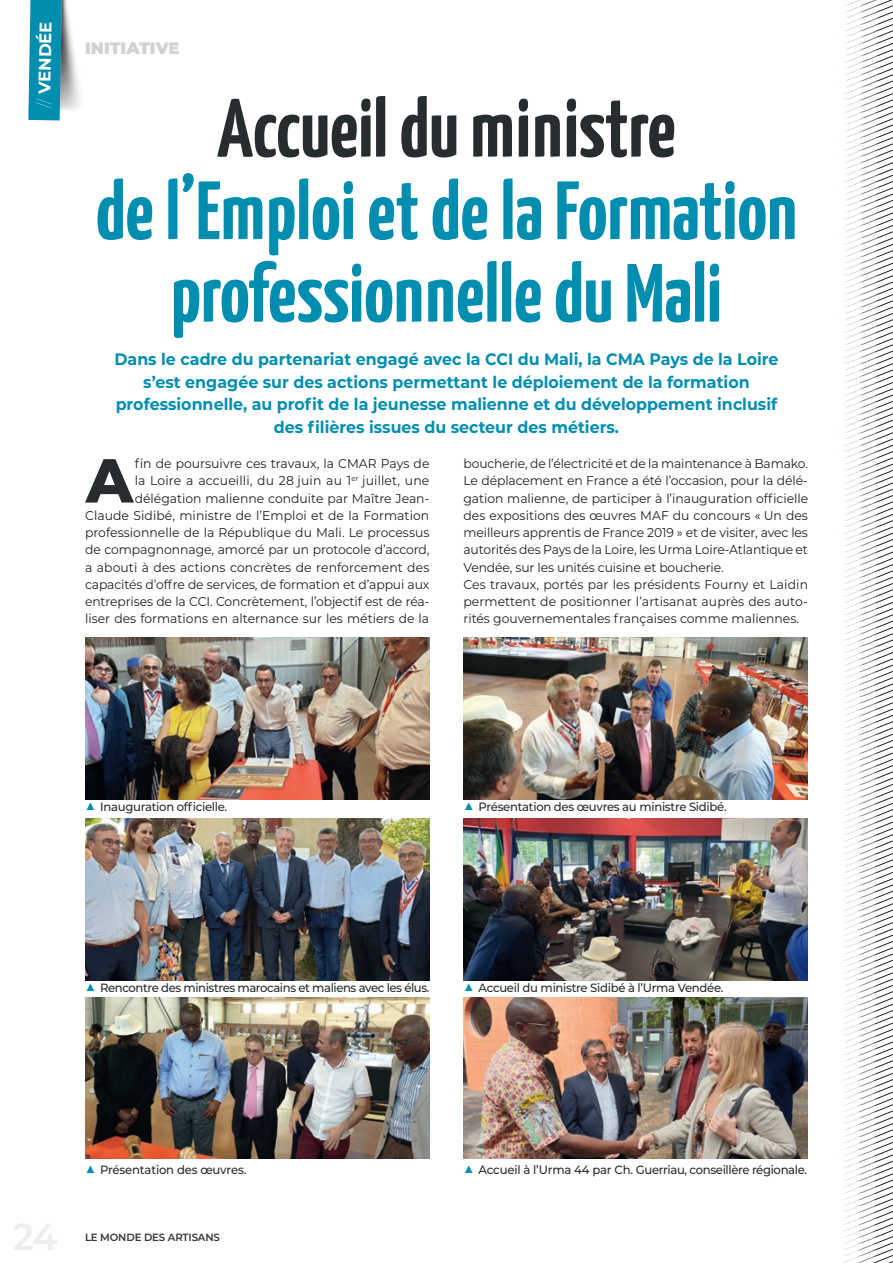
<style>
.page{position:relative;width:893px;height:1263px;background:#fff}
.page>*{position:absolute;margin:0;border:0;box-sizing:border-box;transform-origin:0 0}
.t1{font:700 82.5px/82.5px "Yanone Kaffeesatz";color:#008eb0;text-align:center}
.t2{font:700 82.5px "Yanone Kaffeesatz";color:#272c2e}
.t3{font:800 62.1px "Montserrat";color:#272c2e}
.t4{font:700 16.95px "Montserrat";color:#fff}
.t5{font:700 16.5px/22.5px "Montserrat";color:#008eb0;text-align:center;scale:.96 1}
.t6{font:900 16.5px "Montserrat";color:#d1d2d4}
.t7{font:12.75px/17.2px "Montserrat";letter-spacing:-.005em;color:#231f20;text-align:right}
.t8{font:500 12px "Montserrat";letter-spacing:-.025em;color:#272c2e}
.t9{font:600 10.5px "Montserrat";letter-spacing:-.015em;color:#363536}
.s1{font-weight:100}
.s2{font-weight:900;font-size:18px;color:#008eb0}
</style>
<div class="page">
<img style="left:85px;top:638px;width:344px;height:161px">
<img style="left:463px;top:819px;width:345px;height:161px">
<img style="left:463px;top:638px;width:345px;height:161px">
<img style="left:85px;top:997px;width:344px;height:162px">
<img style="left:85px;top:819px;width:344px;height:161px">
<img style="left:463px;top:997px;width:345px;height:162px">
<svg style="left:843px;top:0;width:50px;height:1263px"></svg>
<div style="left:28px;top:0;width:32px;height:120px;background:#008eb0"></div>
<img style="left:60px;top:0;width:19px;height:110px">
<h3 class="t4" style="left:32px;top:107px;width:88px;rotate:-89deg"><span class="s1">//</span> VENDÉE</h3>
<p class="t6" style="left:85px;top:36px;width:96px">INITIATIVE</p>
<h1 class="t2" style="left:217px;top:69px;width:460px">Accueil du ministre</h1>
<h1 class="t1" style="left:96px;top:166px;width:703px">de l’Emploi et de la Formation professionnelle du Mali</h1>
<p class="t5" style="left:114px;top:347px;width:693px">Dans le cadre du partenariat engagé avec la CCI du Mali, la CMA Pays de la Loire s’est engagée sur des actions permettant le déploiement de la formation professionnelle, au profit de la jeunesse malienne et du développement inclusif des filières issues du secteur des métiers.</p>
<h2 class="t3" style="left:86px;top:435px;width:49px">A</h2>
<p class="t7" style="left:85px;top:454px;width:346px">fin de poursuivre ces travaux, la CMAR Pays de<br>la Loire a accueilli, du 28 juin au 1<sup>er</sup> juillet, une délégation malienne conduite par Maître Jean-<br>Claude Sidibé, ministre de l’Emploi et de la Formation professionnelle de la République du Mali. Le processus de compagnonnage, amorcé par un protocole d’accord, a abouti à des actions concrètes de renforcement des capacités d’offre de services, de formation et d’appui aux entreprises de la CCI. Concrètement, l’objectif est de réa&shy;liser des formations en alternance sur les métiers de la</p>
<p class="t7" style="left:463px;top:454px;width:346px;text-align:left">boucherie, de l’électricité et de la maintenance à Bamako.<br>Le déplacement en France a été l’occasion, pour la délé&shy;gation malienne, de participer à l’inauguration officielle des expositions des œuvres MAF du concours « Un des meilleurs apprentis de France 2019 » et de visiter, avec les autorités des Pays de la Loire, les Urma Loire-Atlantique et Vendée, sur les unités cuisine et boucherie.<br>Ces travaux, portés par les présidents Fourny et Laidin permettent de positionner l’artisanat auprès des auto&shy;rités gouvernementales françaises comme maliennes.</p>
<p class="t8" style="left:85px;top:798px;width:144px"><span class="s2">▲</span> Inauguration officielle.</p>
<p class="t8" style="left:463px;top:798px;width:265px"><span class="s2">▲</span> Présentation des œuvres au ministre Sidibé.</p>
<p class="t8" style="left:85px;top:979px;width:346px"><span class="s2">▲</span> Rencontre des ministres marocains et maliens avec les élus.</p>
<p class="t8" style="left:463px;top:979px;width:262px"><span class="s2">▲</span> Accueil du ministre Sidibé à l’Urma Vendée.</p>
<p class="t8" style="left:85px;top:1162px;width:163px"><span class="s2">▲</span> Présentation des œuvres.</p>
<p class="t8" style="left:463px;top:1162px;width:345px"><span class="s2">▲</span> Accueil à l’Urma 44 par Ch. Guerriau, conseillère régionale.</p>
<p class="t9" style="left:85px;top:1229px;width:136px">LE MONDE DES ARTISANS</p>
</div>
